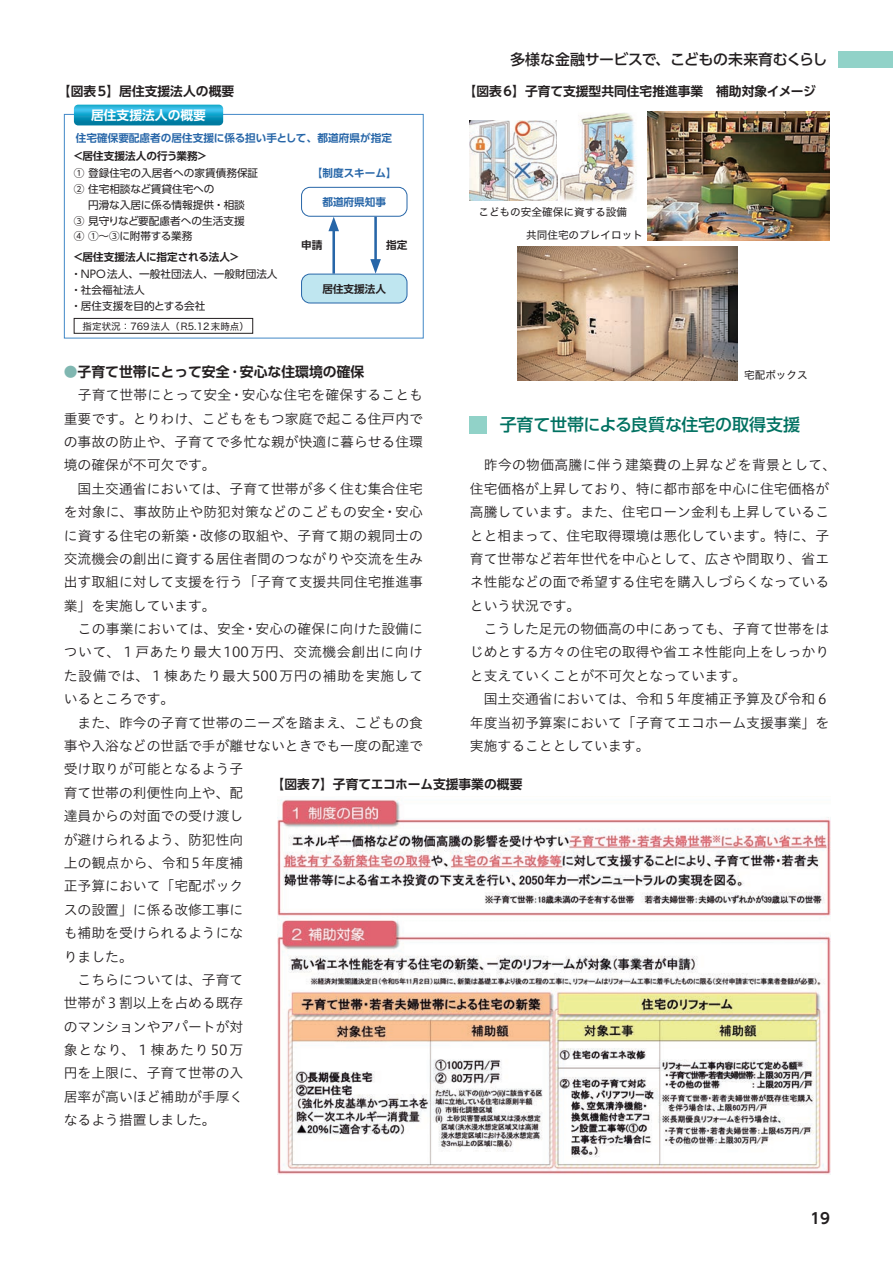
<style>
.page{position:relative;width:893px;height:1263px;background:#fff}
.page>*{position:absolute;margin:0;border:0;box-sizing:border-box;transform-origin:0 0}
.t1{font:500 16.95px "UD Shin Go Pr 6 N";letter-spacing:-.015em;color:#007161}
.t2{font:500 14.85px "UD Shin Go Pr 6 N";letter-spacing:-.01em;color:#231f20}
.t3{font:700 14.85px "UD Shin Go Pr 6 N De";color:#231f20}
.t4{font:13.8px/23.4px "Hiragino UD Sans Std N W3";color:#231f20}
.t5{font:700 13.8px "UD Shin Go Pr 6 N De";color:#231f20}
.t6{font:700 12.75px "UD Shin Go Pr 6 N De";color:#231f20}
.t7{font:700 12.75px "UD Shin Go Pr 6 N De";color:#fff}
.t8{font:10.65px/15.9px "UD Shin Go Pr 6 N";color:#231f20}
.t9{font:700 10.65px "UD Shin Go Pr 6 N De";color:#2766a8}
.t10{font:700 10.65px "UD Shin Go Pr 6 N De";color:#231f20}
.t11{font:10.65px/23.4px "Hira Kaku Std N W4";color:#231f20}
.t12{font:9.6px "Hira Kaku Std N W4";color:#231f20}
.s1{font-family:"Hiragino UD Sans Std N W3";font-weight:400;color:#80b7b1}
</style>
<div class="page">
<div style="left:838px;top:51px;width:55px;height:17px;background:#91d2c8"></div>
<div style="left:470px;top:416px;width:17px;height:17px;background:#91d2c8"></div>
<img style="left:517px;top:247px;width:221px;height:134px">
<img style="left:648px;top:111px;width:181px;height:130px">
<img style="left:470px;top:121px;width:87px;height:79px">
<img style="left:557px;top:113px;width:79px;height:89px">
<div style="left:64px;top:114px;width:360px;height:224px;border:1px solid #4288c7"></div>
<svg style="left:74px;top:105px;width:149px;height:20px;background:#189fc6"></svg>
<div style="left:302px;top:274px;width:105px;height:29px;background:#bfe6f0;border-radius:9px"></div>
<div style="left:301px;top:274px;width:106px;height:29px;border:1px solid #2766a8;border-radius:9px"></div>
<div style="left:74px;top:318px;width:179px;height:15px;border:1px solid #231f20"></div>
<div style="left:301px;top:187px;width:106px;height:30px;border:1px solid #2766a8;border-radius:9px"></div>
<hr style="left:332px;top:226px;width:3px;height:48px;background:#2766a8">
<svg style="left:328px;top:217px;width:11px;height:14px"></svg>
<hr style="left:374px;top:217px;width:3px;height:47px;background:#2766a8">
<svg style="left:370px;top:259px;width:11px;height:15px"></svg>
<img style="left:278px;top:799px;width:552px;height:376px">
<p class="t6" style="left:58px;top:81px;width:178px">【図表5】居住支援法人の概要</p>
<p class="t7" style="left:91px;top:105px;width:116px">居住支援法人の概要</p>
<p class="t9" style="left:76px;top:129px;width:318px">住宅確保要配慮者の居住支援に係る担い手として、都道府県が指定</p>
<p class="t10" style="left:73px;top:147px;width:136px">＜居住支援法人の行う業務＞</p>
<p class="t8" style="left:74px;top:164px;width:186px">① 登録住宅の入居者への家賃債務保証<br>② 住宅相談など賃貸住宅への<br>　 円滑な入居に係る情報提供・相談<br>③ 見守りなど要配慮者への生活支援<br>④ ①～③に附帯する業務</p>
<p class="t10" style="left:73px;top:248px;width:168px">＜居住支援法人に指定される法人＞</p>
<p class="t8" style="left:71px;top:265px;width:208px">・NPO法人、一般社団法人、一般財団法人・社会福祉法人<br>・居住支援を目的とする会社　</p>
<p class="t9" style="left:312px;top:164px;width:86px">【制度スキーム】</p>
<p class="t9" style="left:322px;top:193px;width:65px">都道府県知事</p>
<p class="t10" style="left:301px;top:236px;width:23px">申請</p>
<p class="t10" style="left:386px;top:236px;width:23px">指定</p>
<p class="t10" style="left:322px;top:280px;width:65px">居住支援法人</p>
<p class="t12" style="left:83px;top:319px;width:168px">指定状況：769法人（R5.12末時点）</p>
<p class="t5" style="left:64px;top:360px;width:302px"><span class="s1">●</span>子育て世帯にとって安全･安心な住環境の確保</p>
<p class="t4" style="left:64px;top:382px;width:361px">　子育て世帯にとって安全･安心な住宅を確保することも重要です。とりわけ、こどもをもつ家庭で起こる住戸内での事故の防止や、子育てで多忙な親が快適に暮らせる住環境の確保が不可欠です。<br>　国土交通省においては、子育て世帯が多く住む集合住宅を対象に、事故防止や防犯対策などのこどもの安全･安心に資する住宅の新築･改修の取組や、子育て期の親同士の交流機会の創出に資する居住者間のつながりや交流を生み出す取組に対して支援を行う「子育て支援共同住宅推進事業」を実施しています。<br>　この事業においては、安全･安心の確保に向けた設備について、１戸あたり最大100万円、交流機会創出に向けた設備では、１棟あたり最大500万円の補助を実施しているところです。<br>　また、昨今の子育て世帯のニーズを踏まえ、こどもの食事や入浴などの世話で手が離せないときでも一度の配達で</p>
<p class="t2" style="left:510px;top:47px;width:319px">多様な金融サービスで、こどもの未来育むくらし</p>
<p class="t6" style="left:463px;top:81px;width:354px">【図表6】子育て支援型共同住宅推進事業　補助対象イメージ</p>
<p class="t11" style="left:526px;top:200px;width:118px;text-indent:-48px">こどもの安全確保に資する設備<br>共同住宅のプレイロット</p>
<p class="t11" style="left:744px;top:364px;width:65px">宅配ボックス</p>
<p class="t1" style="left:500px;top:411px;width:302px">子育て世帯による良質な住宅の取得支援</p>
<p class="t4" style="left:470px;top:453px;width:368px">　昨今の物価高騰に伴う建築費の上昇などを背景として、住宅価格が上昇しており、特に都市部を中心に住宅価格が高騰しています。また、住宅ローン金利も上昇していることと相まって、住宅取得環境は悪化しています。特に、子育て世帯など若年世代を中心として、広さや間取り、省エネ性能などの面で希望する住宅を購入しづらくなっているという状況です。<br>　こうした足元の物価高の中にあっても、子育て世帯をはじめとする方々の住宅の取得や省エネ性能向上をしっかりと支えていくことが不可欠となっています。<br>　国土交通省においては、令和５年度補正予算及び令和６年度当初予算案において「子育てエコホーム支援事業」を実施することとしています。</p>
<p class="t4" style="left:64px;top:757px;width:181px">受け取りが可能となるよう子育て世帯の利便性向上や、配達員からの対面での受け渡しが避けられるよう、防犯性向上の観点から、令和 5年度補正予算において「宅配ボックスの設置」に係る改修工事にも補助を受けられるようになりました。<br>　こちらについては、子育て世帯が３割以上を占める既存のマンションやアパートが対象となり、１棟あたり50万円を上限に、子育て世帯の入居率が高いほど補助が手厚くなるよう措置しました。</p>
<p class="t6" style="left:271px;top:773px;width:252px">【図表7】子育てエコホーム支援事業の概要</p>
<p class="t3" style="left:810px;top:1206px;width:21px">19</p>
</div>
